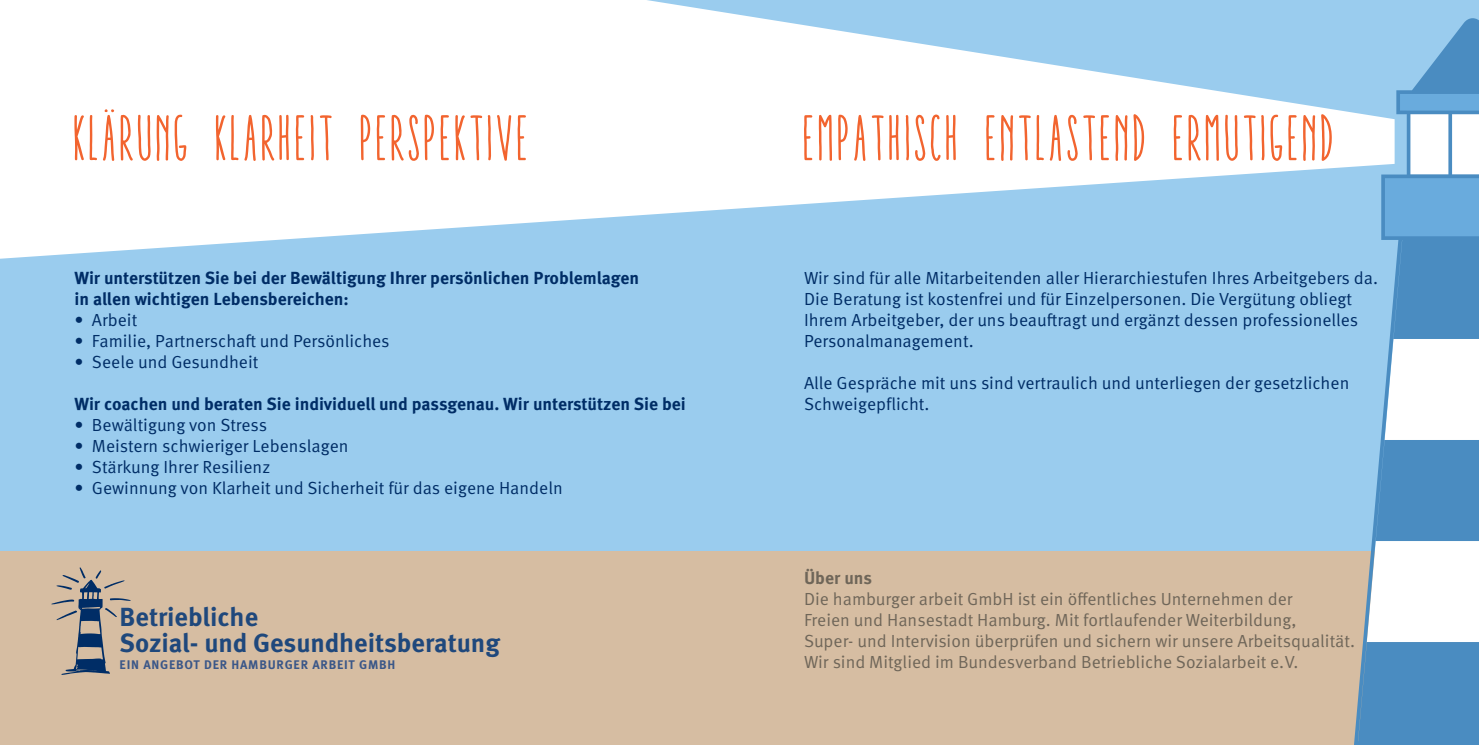
<style>
.page{position:relative;width:1479px;height:745px;background:#fff}
.page>*{position:absolute;margin:0;border:0;box-sizing:border-box;transform-origin:0 0}
.t1{font:64.75px "Aracne Soft Ultra Cond Reg";letter-spacing:.05em;color:#f2642f}
.t2{font:700 26.07px/26.1px "Meta Pro";letter-spacing:-.005em;color:#1f487c}
.t3{font:17.5px/21px "Meta Pro Norm";color:#002d66}
.t4{font:17.5px/21px "Meta Pro Norm";color:#6f6659}
.t5{font:700 17.5px/21px "Meta Pro";color:#002d66}
.t6{font:700 12.42px "Meta Pro";letter-spacing:.06em;color:#3b5788}
.s1{font-family:"Meta Pro";font-weight:700}
</style>
<div class="page">
<div style="left:739px;top:0;width:739px;height:744px;background:#9accee"></div>
<div style="left:0;top:0;width:739px;height:744px;background:#9accee"></div>
<div style="left:739px;top:551px;width:739px;height:193px;background:#d6bda2"></div>
<div style="left:0;top:551px;width:739px;height:193px;background:#d6bda2"></div>
<svg style="left:1354px;top:18px;width:124px;height:726px"></svg>
<svg style="left:0;top:0;width:1394px;height:258px;fill:#fff"></svg>
<svg style="left:51px;top:567px;width:80px;height:107px"></svg>
<p class="t1" style="left:74px;top:102px;width:456px">KLÄRUNG KLARHEIT PERSPEKTIVE</p>
<p class="t5" style="left:74px;top:266px;width:566px">Wir unterstützen Sie bei der Bewältigung Ihrer persönlichen Problemlagen in allen wichtigen Lebensbereichen:</p>
<p class="t3" style="left:74px;top:308px;width:64px">• Arbeit</p>
<p class="t3" style="left:74px;top:329px;width:317px">• Familie, Partnerschaft und Persönliches</p>
<p class="t3" style="left:74px;top:350px;width:185px">• Seele und Gesundheit</p>
<p class="t5" style="left:74px;top:392px;width:613px">Wir coachen und beraten Sie individuell und passgenau. Wir unterstützen Sie bei</p>
<p class="t3" style="left:74px;top:413px;width:194px">• Bewältigung von Stress</p>
<p class="t3" style="left:74px;top:434px;width:275px">• Meistern schwieriger Lebenslagen</p>
<p class="t3" style="left:74px;top:455px;width:197px">• Stärkung Ihrer Resilienz</p>
<p class="t3" style="left:74px;top:476px;width:490px">• Gewinnung von Klarheit und Sicherheit für das eigene Handeln</p>
<p class="t2" style="left:120px;top:601px;width:382px">Betriebliche<br>Sozial- und Gesundheitsberatung</p>
<p class="t6" style="left:120px;top:654px;width:277px">EIN ANGEBOT DER HAMBURGER ARBEIT GMBH</p>
<p class="t1" style="left:804px;top:102px;width:532px">EMPATHISCH ENTLASTEND ERMUTIGEND</p>
<p class="t3" style="left:804px;top:266px;width:575px">Wir sind für alle Mitarbeitenden aller Hierarchiestufen Ihres Arbeitgebers da.<br>Die Beratung ist kostenfrei und für Einzelpersonen. Die Vergütung obliegt Ihrem Arbeitgeber, der uns beauftragt und ergänzt dessen professionelles Personalmanagement.</p>
<p class="t3" style="left:804px;top:371px;width:547px">Alle Gespräche mit uns sind vertraulich und unterliegen der gesetzlichen<br>Schweigepflicht.</p>
<p class="t4" style="left:804px;top:566px;width:552px"><span class="s1">Über uns<br></span>Die hamburger arbeit GmbH ist ein öffentliches Unternehmen der<br>Freien und Hansestadt Hamburg. Mit fortlaufender Weiterbildung,<br>Super- und Intervision überprüfen und sichern wir unsere Arbeitsqualität.<br>Wir sind Mitglied im Bundesverband Betriebliche Sozialarbeit e.V.</p>
</div>
